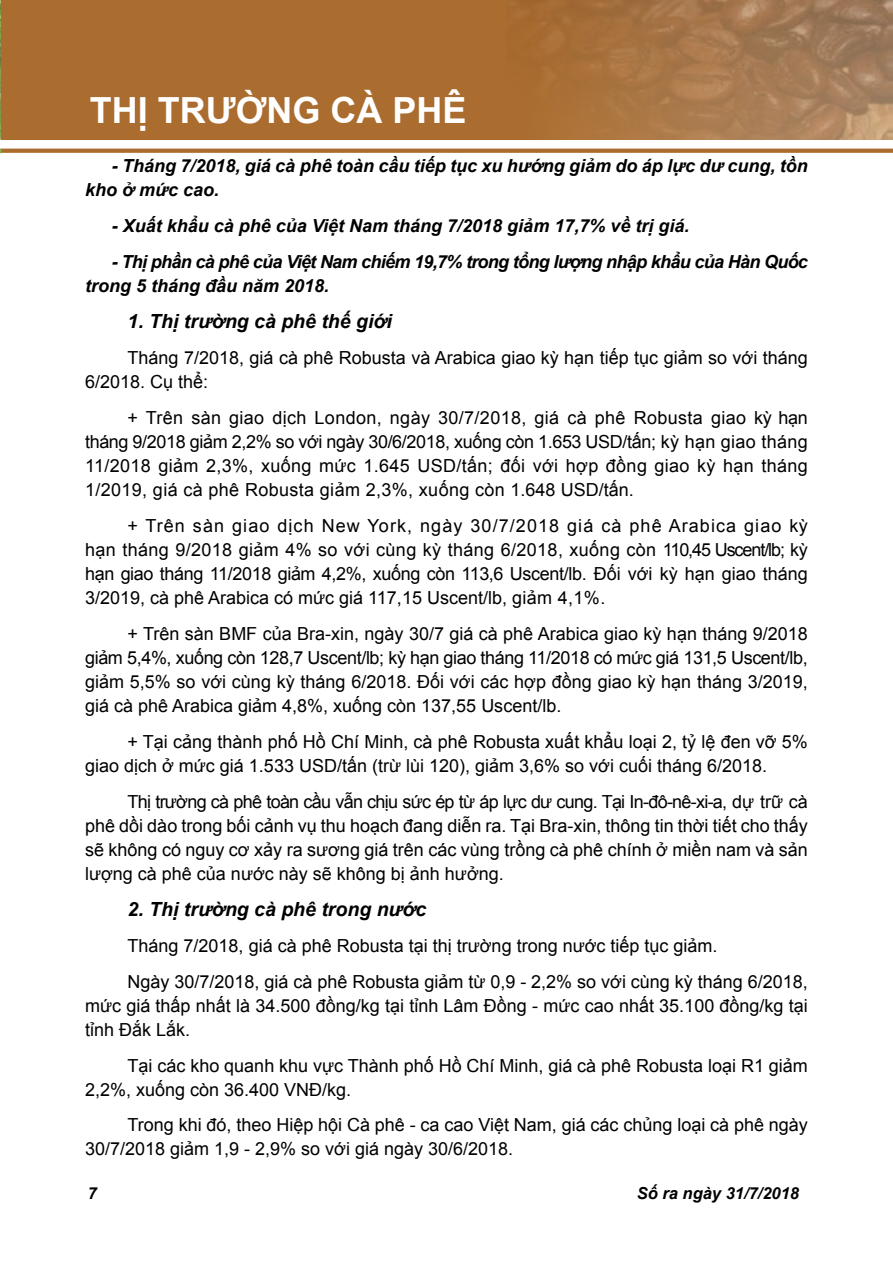
<style>
.page{position:relative;width:893px;height:1263px;background:#fff}
.page>*{position:absolute;margin:0;border:0;box-sizing:border-box;transform-origin:0 0}
.t1{font:700 36px "Arial";color:#fff}
.t2{font:italic 700 19.5px "Arial";color:#000}
.t3{font:18px/24px "Arial";color:#000}
.t4{font:italic 700 18px/24px "Arial";color:#000}
.t5{font:italic 700 18px/24px "Arial";letter-spacing:-.04em;color:#000}
.t6{font:italic 700 16.5px "Arial";color:#000}
</style>
<div class="page">
<div style="left:1px;top:0;width:892px;height:139px;background:#ab6d2f"></div>
<svg style="left:2px;top:149px;width:891px;height:4px;background:#ae7237"></svg>
<img style="left:517px;top:0;width:376px;height:139px">
<hr style="left:0;top:1px;width:1px;height:136px;background:#81b341">
<img style="left:0;top:2px;width:1px;height:138px">
<h1 class="t1" style="left:90px;top:86px;width:378px">THỊ TRƯỜNG CÀ PHÊ</h1>
<p class="t4" style="left:85px;top:155px;width:724px;text-indent:27px">- Tháng 7/2018, giá cà phê toàn cầu tiếp tục xu hướng giảm do áp lực dư cung, tồn kho ở mức cao.</p>
<p class="t4" style="left:112px;top:215px;width:579px">- Xuất khẩu cà phê của Việt Nam tháng 7/2018 giảm 17,7% về trị giá.</p>
<p class="t5" style="left:85px;top:251px;width:724px;text-indent:27px">- Thị phần cà phê của Việt Nam chiếm 19,7% trong tổng lượng nhập khẩu của Hàn Quốc trong 5 tháng đầu năm 2018.</p>
<p class="t2" style="left:128px;top:308px;width:266px">1. Thị trường cà phê thế giới</p>
<p class="t3" style="left:85px;top:346px;width:724px;text-indent:43px">Tháng 7/2018, giá cà phê Robusta và Arabica giao kỳ hạn tiếp tục giảm so với tháng<br>6/2018. Cụ thể:</p>
<p class="t3" style="left:85px;top:406px;width:724px;text-align:justify;text-indent:43px">+ Trên sàn giao dịch London, ngày 30/7/2018, giá cà phê Robusta giao kỳ hạn tháng 9/2018 giảm 2,2% so với ngày 30/6/2018, xuống còn 1.653 USD/tấn; kỳ hạn giao tháng 11/2018 giảm 2,3%, xuống mức 1.645 USD/tấn; đối với hợp đồng giao kỳ hạn tháng 1/2019, giá cà phê Robusta giảm 2,3%, xuống còn 1.648 USD/tấn.</p>
<p class="t3" style="left:85px;top:514px;width:724px;text-align:justify;text-indent:43px">+ Trên sàn giao dịch New York, ngày 30/7/2018 giá cà phê Arabica giao kỳ hạn tháng 9/2018 giảm 4% so với cùng kỳ tháng 6/2018, xuống còn 110,45 Uscent/lb; kỳ hạn giao tháng 11/2018 giảm 4,2%, xuống còn 113,6 Uscent/lb. Đối với kỳ hạn giao tháng 3/2019, cà phê Arabica có mức giá 117,15 Uscent/lb, giảm 4,1%.</p>
<p class="t3" style="left:85px;top:622px;width:724px;text-align:justify;text-indent:43px">+ Trên sàn BMF của Bra-xin, ngày 30/7 giá cà phê Arabica giao kỳ hạn tháng 9/2018 giảm 5,4%, xuống còn 128,7 Uscent/lb; kỳ hạn giao tháng 11/2018 có mức giá 131,5 Uscent/lb, giảm 5,5% so với cùng kỳ tháng 6/2018. Đối với các hợp đồng giao kỳ hạn tháng 3/2019, giá cà phê Arabica giảm 4,8%, xuống còn 137,55 Uscent/lb.</p>
<p class="t3" style="left:85px;top:730px;width:724px;text-indent:43px">+ Tại cảng thành phố Hồ Chí Minh, cà phê Robusta xuất khẩu loại 2, tỷ lệ đen vỡ 5% giao dịch ở mức giá 1.533 USD/tấn (trừ lùi 120), giảm 3,6% so với cuối tháng 6/2018.</p>
<p class="t3" style="left:85px;top:790px;width:724px;text-align:justify;text-indent:43px">Thị trường cà phê toàn cầu vẫn chịu sức ép từ áp lực dư cung. Tại In-đô-nê-xi-a, dự trữ cà phê dồi dào trong bối cảnh vụ thu hoạch đang diễn ra. Tại Bra-xin, thông tin thời tiết cho thấy sẽ không có nguy cơ xảy ra sương giá trên các vùng trồng cà phê chính ở miền nam và sản lượng cà phê của nước này sẽ không bị ảnh hưởng.</p>
<p class="t2" style="left:128px;top:896px;width:300px">2. Thị trường cà phê trong nước</p>
<p class="t3" style="left:128px;top:928px;width:682px;line-height:36px">Tháng 7/2018, giá cà phê Robusta tại thị trường trong nước tiếp tục giảm.<br>Ngày 30/7/2018, giá cà phê Robusta giảm từ 0,9 - 2,2% so với cùng kỳ tháng 6/2018,</p>
<p class="t3" style="left:85px;top:994px;width:724px">mức giá thấp nhất là 34.500 đồng/kg tại tỉnh Lâm Đồng - mức cao nhất 35.100 đồng/kg tại tỉnh Đắk Lắk.</p>
<p class="t3" style="left:85px;top:1054px;width:724px;text-indent:43px">Tại các kho quanh khu vực Thành phố Hồ Chí Minh, giá cà phê Robusta loại R1 giảm<br>2,2%, xuống còn 36.400 VNĐ/kg.</p>
<p class="t3" style="left:85px;top:1113px;width:724px;text-indent:43px">Trong khi đó, theo Hiệp hội Cà phê - ca cao Việt Nam, giá các chủng loại cà phê ngày<br>30/7/2018 giảm 1,9 - 2,9% so với giá ngày 30/6/2018.</p>
<p class="t6" style="left:88px;top:1182px;width:11px">7</p>
<p class="t6" style="left:637px;top:1182px;width:164px">Số ra ngày 31/7/2018</p>
</div>
